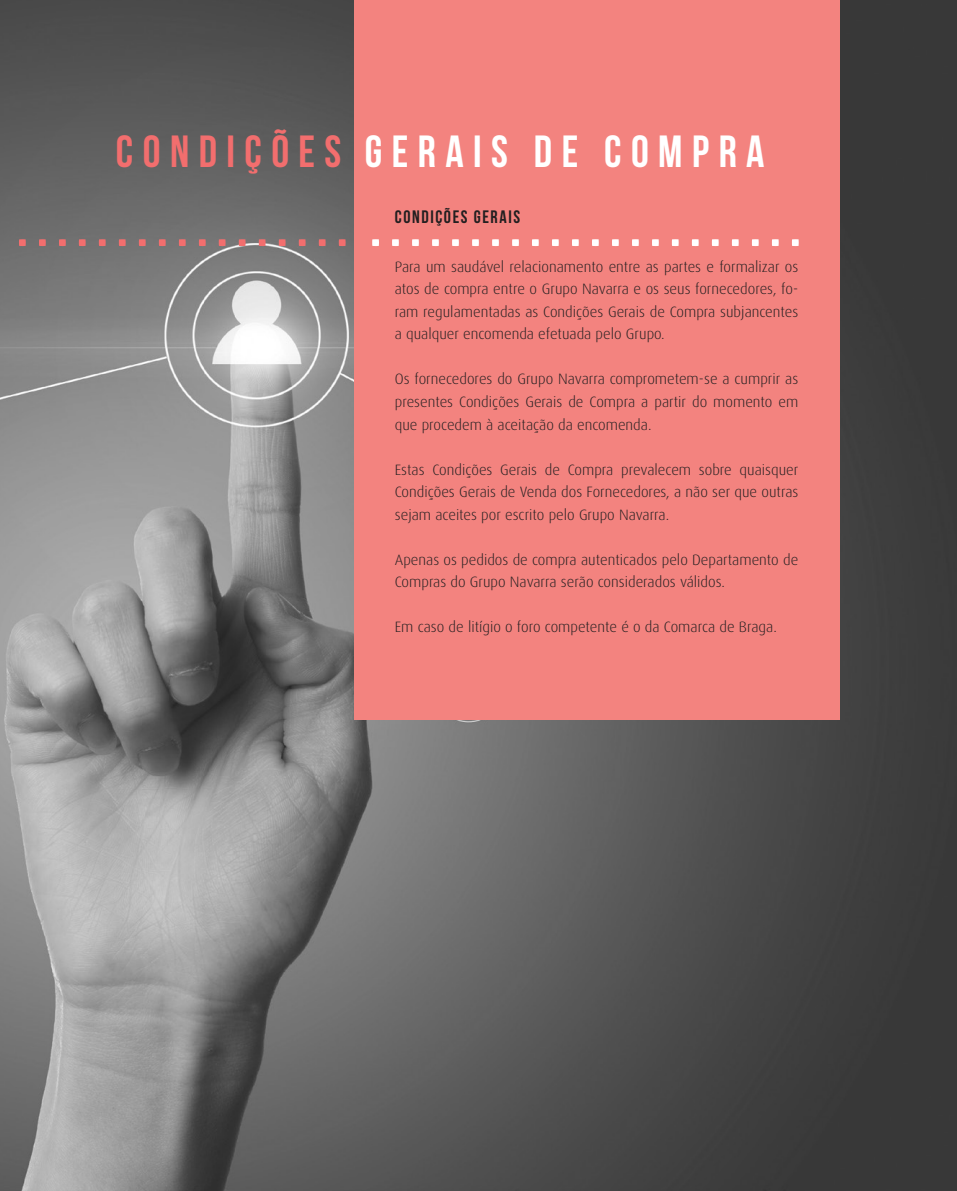
<style>
.page{position:relative;width:957px;height:1191px;background:#fff}
.page>*{position:absolute;margin:0;border:0;box-sizing:border-box;transform-origin:0 0}
.t1{font:700 45px "Bebas Neue";letter-spacing:.21em;color:#fff}
.t2{font:700 18px "Bebas Neue";letter-spacing:.09em;color:#231f20}
.t3{font:300 15px/22.5px "Dax";color:#231f20;text-align:justify}
.s1{color:#f26e6e}
</style>
<div class="page">
<img style="left:0;top:0;width:957px;height:1191px">
<div style="left:354px;top:0;width:485px;height:720px;background:#f3837f"></div>
<div style="left:492px;top:239px;width:7px;height:7px;background:#fff"></div>
<div style="left:772px;top:239px;width:6px;height:7px;background:#fff"></div>
<div style="left:632px;top:239px;width:7px;height:7px;background:#fff"></div>
<div style="left:372px;top:239px;width:7px;height:7px;background:#fff"></div>
<div style="left:652px;top:239px;width:7px;height:7px;background:#fff"></div>
<div style="left:512px;top:239px;width:7px;height:7px;background:#fff"></div>
<div style="left:792px;top:239px;width:6px;height:7px;background:#fff"></div>
<div style="left:472px;top:239px;width:7px;height:7px;background:#fff"></div>
<div style="left:752px;top:239px;width:6px;height:7px;background:#fff"></div>
<div style="left:612px;top:239px;width:7px;height:7px;background:#fff"></div>
<div style="left:452px;top:239px;width:7px;height:7px;background:#fff"></div>
<div style="left:732px;top:239px;width:6px;height:7px;background:#fff"></div>
<div style="left:592px;top:239px;width:7px;height:7px;background:#fff"></div>
<div style="left:432px;top:239px;width:7px;height:7px;background:#fff"></div>
<div style="left:712px;top:239px;width:6px;height:7px;background:#fff"></div>
<div style="left:572px;top:239px;width:7px;height:7px;background:#fff"></div>
<div style="left:412px;top:239px;width:7px;height:7px;background:#fff"></div>
<div style="left:692px;top:239px;width:6px;height:7px;background:#fff"></div>
<div style="left:552px;top:239px;width:7px;height:7px;background:#fff"></div>
<div style="left:392px;top:239px;width:7px;height:7px;background:#fff"></div>
<div style="left:672px;top:239px;width:6px;height:7px;background:#fff"></div>
<div style="left:532px;top:239px;width:7px;height:7px;background:#fff"></div>
<div style="left:39px;top:239px;width:7px;height:7px;background:#f26e6e"></div>
<div style="left:319px;top:239px;width:7px;height:7px;background:#f26e6e"></div>
<div style="left:179px;top:239px;width:7px;height:7px;background:#f26e6e"></div>
<div style="left:199px;top:239px;width:7px;height:7px;background:#f26e6e"></div>
<div style="left:59px;top:239px;width:7px;height:7px;background:#f26e6e"></div>
<div style="left:339px;top:239px;width:7px;height:7px;background:#f26e6e"></div>
<div style="left:19px;top:239px;width:7px;height:7px;background:#f26e6e"></div>
<div style="left:299px;top:239px;width:7px;height:7px;background:#f26e6e"></div>
<div style="left:159px;top:239px;width:7px;height:7px;background:#f26e6e"></div>
<div style="left:279px;top:239px;width:7px;height:7px;background:#f26e6e"></div>
<div style="left:139px;top:239px;width:7px;height:7px;background:#f26e6e"></div>
<div style="left:259px;top:239px;width:7px;height:7px;background:#f26e6e"></div>
<div style="left:119px;top:239px;width:7px;height:7px;background:#f26e6e"></div>
<div style="left:239px;top:239px;width:7px;height:7px;background:#f26e6e"></div>
<div style="left:99px;top:239px;width:7px;height:7px;background:#f26e6e"></div>
<div style="left:219px;top:239px;width:7px;height:7px;background:#f26e6e"></div>
<div style="left:79px;top:239px;width:7px;height:7px;background:#f26e6e"></div>
<p class="t1" style="left:116px;top:127px;width:650px"><span class="s1">CONDIÇÕES</span> GERAIS DE COMPRA</p>
<p class="t2" style="left:395px;top:207px;width:127px">CONDIÇÕES GERAIS</p>
<p class="t3" style="left:395px;top:256px;width:405px">Para um saudável relacionamento entre as partes e formalizar os atos de compra entre o Grupo Navarra e os seus fornecedores, fo&shy;ram regulamentadas as Condições Gerais de Compra subjancentes a qualquer encomenda efetuada pelo Grupo.</p>
<p class="t3" style="left:395px;top:368px;width:405px">Os fornecedores do Grupo Navarra comprometem-se a cumprir as presentes Condições Gerais de Compra a partir do momento em que procedem à aceitação da encomenda.</p>
<p class="t3" style="left:395px;top:458px;width:405px">Estas Condições Gerais de Compra prevalecem sobre quaisquer Condições Gerais de Venda dos Fornecedores, a não ser que outras sejam aceites por escrito pelo Grupo Navarra.</p>
<p class="t3" style="left:395px;top:548px;width:405px">Apenas os pedidos de compra autenticados pelo Departamento de<br>Compras do Grupo Navarra serão considerados válidos.</p>
<p class="t3" style="left:395px;top:616px;width:383px">Em caso de litígio o foro competente é o da Comarca de Braga.</p>
</div>
